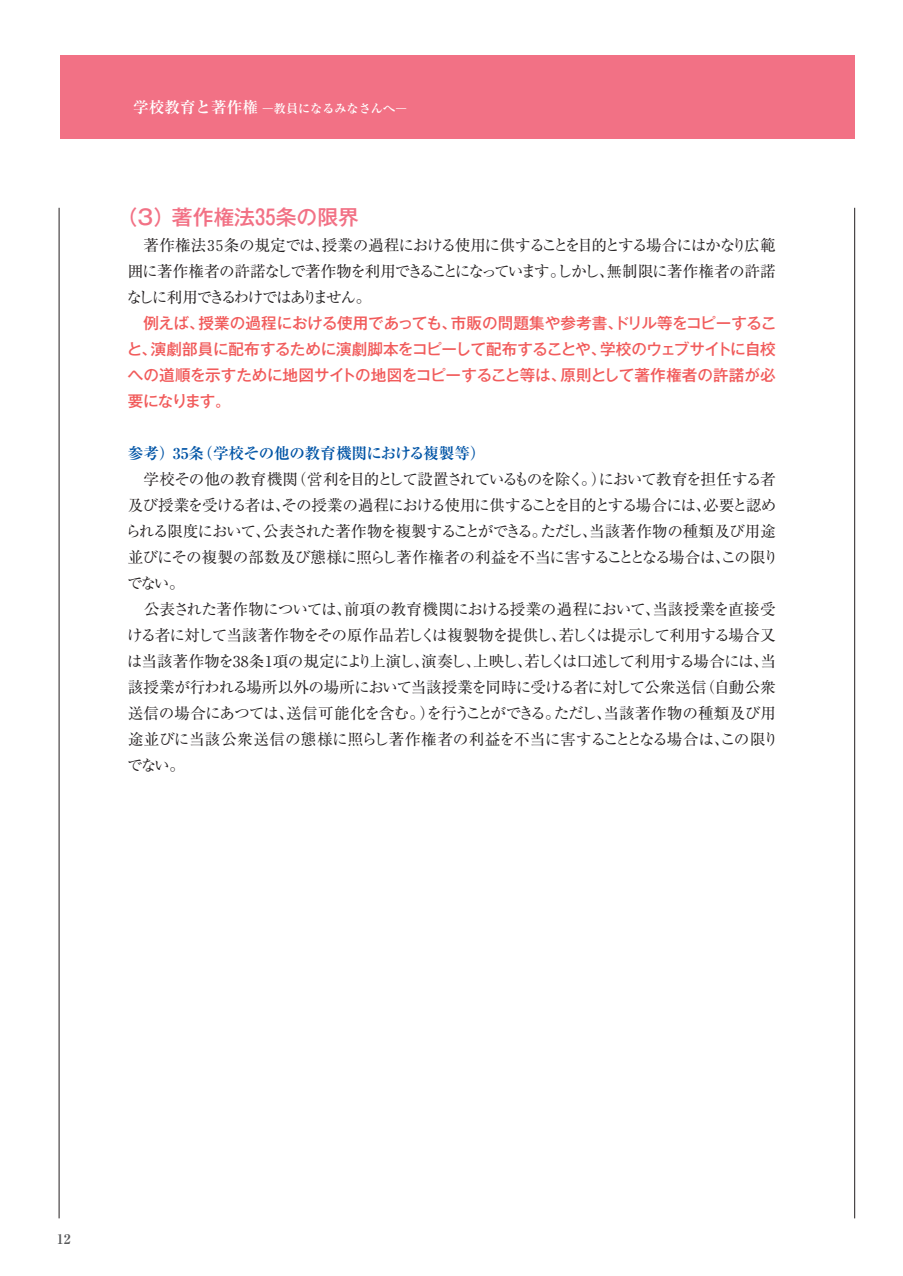
<style>
.page{position:relative;width:903px;height:1276px;background:#fff}
.page>*{position:absolute;margin:0;border:0;box-sizing:border-box;transform-origin:0 0}
.t1{font:20.82px "Gothic MB101 Med 90 msp RKSJ H";color:#f27185}
.t2{font:15.58px/26.1px "Ryumin regular 90 msp RKSJ H";letter-spacing:-.055em;color:#231f20;text-align:justify}
.t3{font:15.58px/26.1px "Gothic MB101 Med 90 msp RKSJ H";letter-spacing:-.005em;color:#f15b5b;text-align:justify}
.t4{font:15.58px "Ryumin Bold 90 msp RKSJ H";letter-spacing:-.015em;color:#0054a6}
.t5{font:13.83px "Ryumin Bold 90 msp RKSJ H";color:#58595b}
.t6{font:12.08px "Ryumin Bold 90 msp RKSJ H";color:#fff}
.s1{font-size:15.58px}
.s2{font-family:"Gothic MB101 Lig 90 msp RKSJ H"}
</style>
<div class="page">
<div style="left:60px;top:55px;width:795px;height:83px;background:#f27185"></div>
<hr style="left:59px;top:208px;width:1px;height:1010px;background:#231f20">
<hr style="left:854px;top:208px;width:1px;height:1010px;background:#231f20">
<p class="t6" style="left:133px;top:104px;width:276px"><span class="s1">学校教育と著作権</span><span class="s2">ー</span>教員になるみなさんへ<span class="s2">ー</span></p>
<h1 class="t1" style="left:117px;top:209px;width:244px">（3）著作権法３５条の限界</h1>
<p class="t2" style="left:126px;top:234px;width:651px">　著作権法３５条の規定では、授業の過程における使用に供することを目的とする場合にはかなり広範囲に著作権者の許諾なしで著作物を利用できることになっています。しかし、無制限に著作権者の許諾なしに利用できるわけではありません。</p>
<p class="t3" style="left:127px;top:312px;width:651px">　例えば、授業の過程における使用であっても、市販の問題集や参考書、ドリル等をコピーすること、演劇部員に配布するために演劇脚本をコピーして配布することや、学校のウェブサイトに自校への道順を示すために地図サイトの地図をコピーすること等は、原則として著作権者の許諾が必要になります。</p>
<p class="t4" style="left:128px;top:447px;width:360px">参考）35条（学校その他の教育機関における複製等）</p>
<p class="t2" style="left:125px;top:468px;width:655px;text-align:left">　学校その他の教育機関（営利を目的として設置されているものを除く。）において教育を担任する者及び授業を受ける者は、その授業の過程における使用に供することを目的とする場合には、必要と認められる限度において、公表された著作物を複製することができる。ただし、当該著作物の種類及び用途並びにその複製の部数及び態様に照らし著作権者の利益を不当に害することとなる場合は、この限りでない。<br>　公表された著作物については、前項の教育機関における授業の過程において、当該授業を直接受ける者に対して当該著作物をその原作品若しくは複製物を提供し、若しくは提示して利用する場合又は当該著作物を38条1項の規定により上演し、演奏し、上映し、若しくは口述して利用する場合には、当該授業が行われる場所以外の場所において当該授業を同時に受ける者に対して公衆送信（自動公衆送信の場合にあつては、送信可能化を含む。）を行うことができる。ただし、当該著作物の種類及び用途並びに当該公衆送信の態様に照らし著作権者の利益を不当に害することとなる場合は、この限りでない。</p>
<p class="t5" style="left:57px;top:1234px;width:15px">12</p>
</div>
